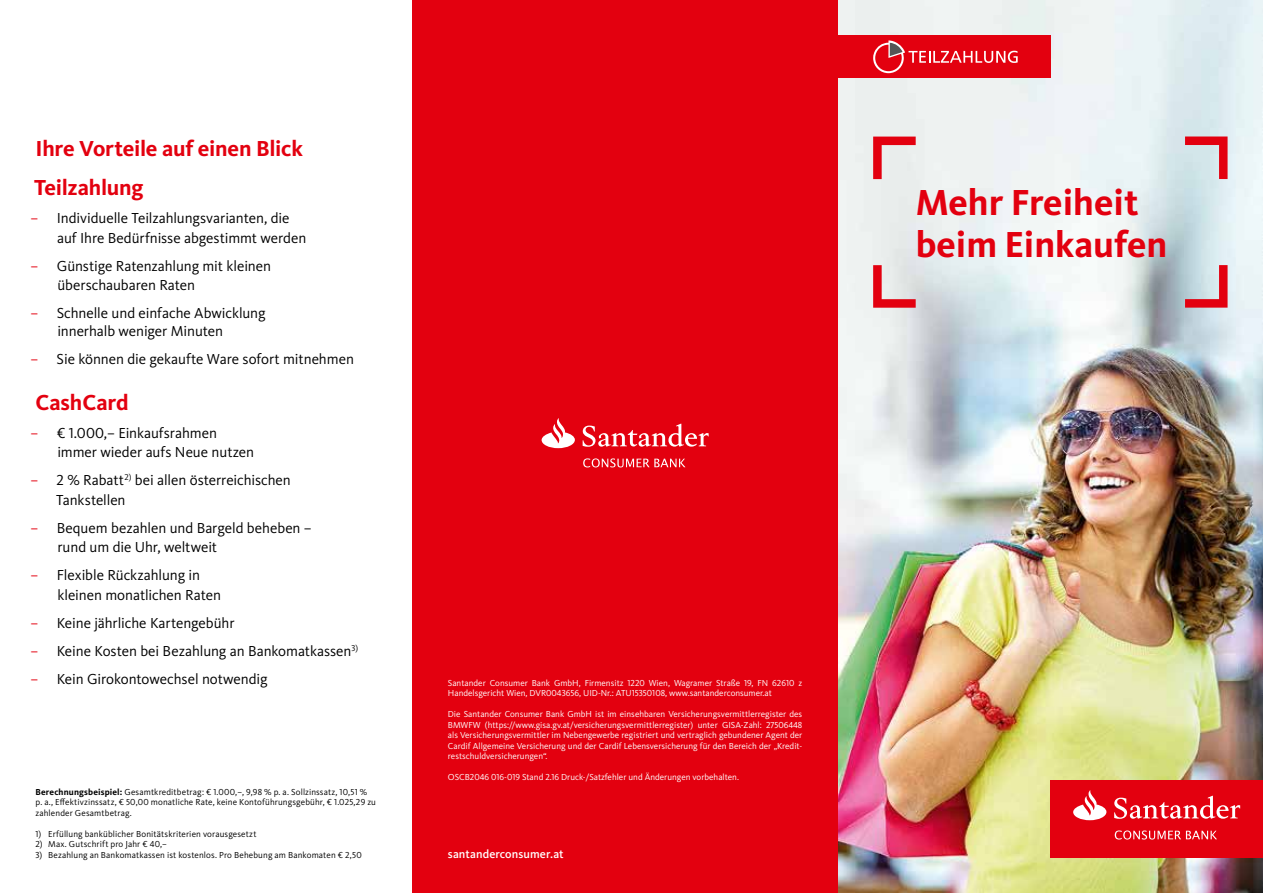
<style>
.page{position:relative;width:1263px;height:893px;background:#fff}
.page>*{position:absolute;margin:0;border:0;box-sizing:border-box;transform-origin:0 0}
.t1{font:700 37.5px/42px "Kievit Pro";color:#e3000f}
.t2{font:700 22.5px/39px "Kievit Pro";letter-spacing:-.01em;color:#e3000f}
.t3{font:15px/19.5px "Kievit Pro";letter-spacing:-.005em;color:#000}
.t4{font:500 12px "Kievit Pro";letter-spacing:.005em;color:#fff}
.t5{font:9px/10.5px "Kievit Pro";color:#fff}
.t6{font:9px/10.5px "Kievit Pro";letter-spacing:.015em;color:#000}
.s1{color:#e3000f}
.s2{font-weight:700}
</style>
<div class="page">
<img style="left:838px;top:0;width:425px;height:893px">
<div style="left:412px;top:0;width:426px;height:893px;background:#e3000f"></div>
<div style="left:1050px;top:780px;width:213px;height:77px;background:#e3000f"></div>
<svg style="left:1073px;top:790px;width:33px;height:30px"></svg>
<svg style="left:1114px;top:796px;width:126px;height:23px"></svg>
<svg style="left:1115px;top:830px;width:102px;height:9px"></svg>
<svg style="left:542px;top:418px;width:33px;height:30px"></svg>
<svg style="left:583px;top:424px;width:126px;height:23px"></svg>
<svg style="left:583px;top:458px;width:102px;height:9px"></svg>
<div style="left:838px;top:35px;width:212px;height:43px;background:#e3000f"></div>
<svg style="left:873px;top:40px;width:145px;height:33px"></svg>
<svg style="left:873px;top:137px;width:43px;height:42px;background:#e79a9f"></svg>
<svg style="left:1185px;top:265px;width:42px;height:43px;background:#d2919a"></svg>
<svg style="left:1185px;top:137px;width:42px;height:42px;background:#d8979e"></svg>
<svg style="left:873px;top:265px;width:43px;height:43px;background:#e3959a"></svg>
<h2 class="t2" style="left:34px;top:129px;width:270px">Ihre Vorteile auf einen Blick<br>Teilzahlung</h2>
<h3 class="t3" style="left:57px;top:208px;width:251px;text-indent:-27px"><span class="s1">–</span> Individuelle Teilzahlungsvarianten, die auf Ihre Bedürfnisse abgestimmt werden</h3>
<h3 class="t3" style="left:57px;top:256px;width:215px;text-indent:-27px"><span class="s1">–</span> Günstige Ratenzahlung mit kleinen überschaubaren Raten</h3>
<h3 class="t3" style="left:57px;top:304px;width:210px;line-height:18px;text-indent:-27px"><span class="s1">–</span> Schnelle und einfache Abwicklung innerhalb weniger Minuten</h3>
<h3 class="t3" style="left:30px;top:349px;width:325px"><span class="s1">–</span> Sie können die gekaufte Ware sofort mitnehmen</h3>
<h2 class="t2" style="left:35px;top:382px;width:95px">CashCard</h2>
<h3 class="t3" style="left:57px;top:423px;width:198px;text-indent:-27px"><span class="s1">–</span> € 1.000,– Einkaufsrahmen immer wieder aufs Neue nutzen</h3>
<h3 class="t3" style="left:56px;top:470px;width:236px;text-indent:-26px"><span class="s1">–</span> 2 % Rabatt<sup>2)</sup> bei allen österreichischen<br>Tankstellen</h3>
<h3 class="t3" style="left:57px;top:518px;width:256px;text-indent:-27px"><span class="s1">–</span> Bequem bezahlen und Bargeld beheben – rund um die Uhr, weltweit</h3>
<h3 class="t3" style="left:57px;top:565px;width:165px;text-indent:-27px"><span class="s1">–</span> Flexible Rückzahlung in kleinen monatlichen Raten</h3>
<h3 class="t3" style="left:30px;top:613px;width:206px"><span class="s1">–</span> Keine jährliche Kartengebühr</h3>
<h3 class="t3" style="left:30px;top:641px;width:329px"><span class="s1">–</span> Keine Kosten bei Bezahlung an Bankomatkassen<sup>3)</sup></h3>
<h3 class="t3" style="left:30px;top:669px;width:239px"><span class="s1">–</span> Kein Girokontowechsel notwendig</h3>
<p class="t6" style="left:35px;top:786px;width:342px"><span class="s2">Berechnungsbeispiel:</span> Gesamtkreditbetrag: € 1.000,–, 9,98 % p. a. Sollzinssatz, 10,51 % p. a., Effektivzinssatz, € 50,00 monatliche Rate, keine Kontoführungsgebühr, € 1.025,29 zu zahlender Gesamtbetrag.</p>
<p class="t6" style="left:35px;top:828px;width:223px">1) Erfüllung banküblicher Bonitätskriterien vorausgesetzt</p>
<p class="t6" style="left:35px;top:839px;width:133px">2) Max. Gutschrift pro Jahr € 40,–</p>
<p class="t6" style="left:35px;top:849px;width:328px">3) Bezahlung an Bankomatkassen ist kostenlos. Pro Behebung am Bankomaten € 2,50</p>
<p class="t5" style="left:448px;top:677px;width:356px">Santander Consumer Bank GmbH, Firmensitz 1220 Wien, Wagramer Straße 19, FN 62610 z<br>Handelsgericht Wien, DVR0043656, UID-Nr.: ATU15350108, www.santanderconsumer.at</p>
<p class="t5" style="left:448px;top:709px;width:356px;text-align:justify">Die Santander Consumer Bank GmbH ist im einsehbaren Versicherungsvermittlerregister des BMWFW (https://www.gisa.gv.at/versicherungsvermittlerregister) unter GISA-Zahl: 27506448 als Versicherungsvermittler im Nebengewerbe registriert und vertraglich gebundener Agent der Cardif Allgemeine Versicherung und der Cardif Lebensversicherung für den Bereich der „Kredit&shy;restschuldversicherungen“.</p>
<p class="t5" style="left:448px;top:772px;width:293px">OSCB2046 016-019 Stand 2.16 Druck-/Satzfehler und Änderungen vorbehalten.</p>
<h3 class="t4" style="left:448px;top:846px;width:117px">santanderconsumer.at</h3>
<h1 class="t1" style="left:916px;top:182px;width:253px">Mehr Freiheit beim Einkaufen</h1>
</div>
